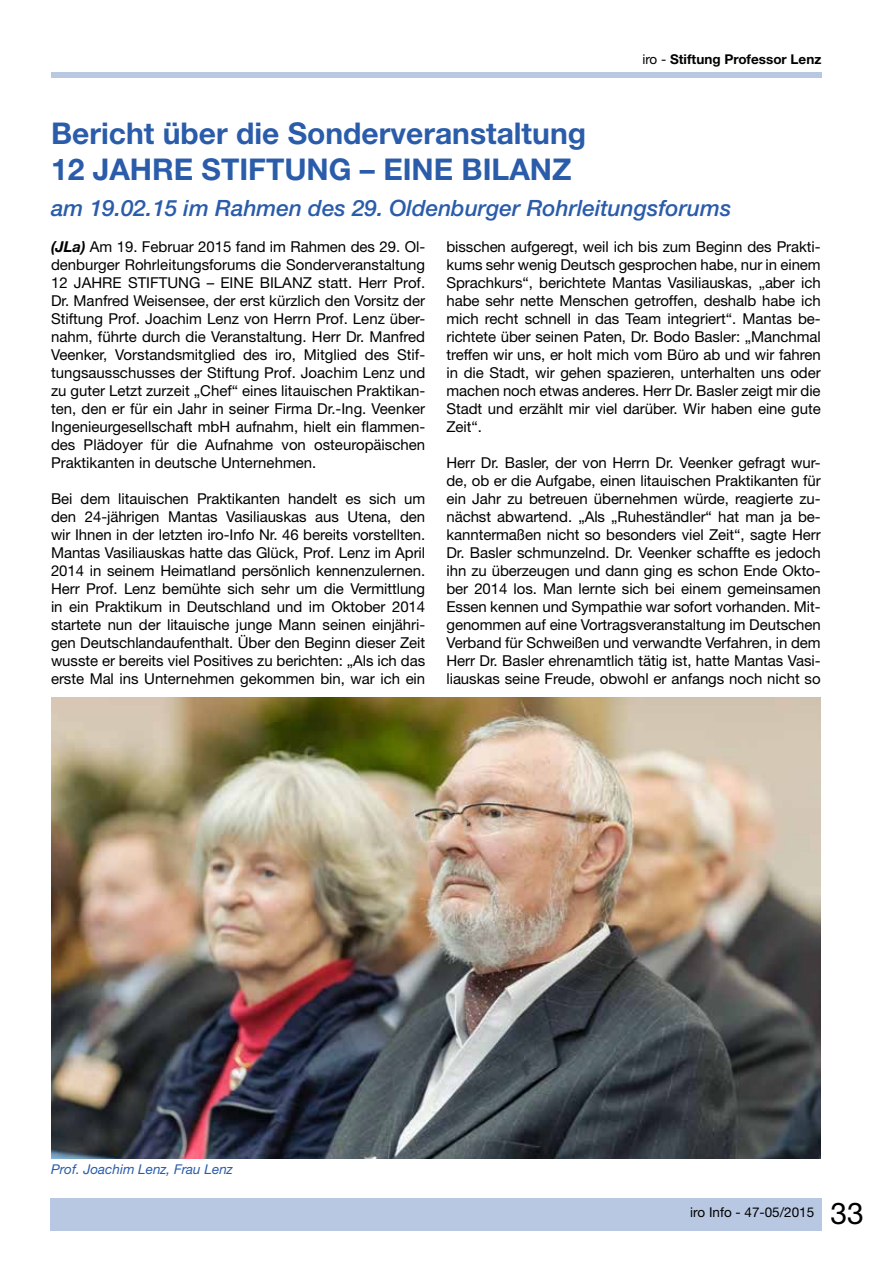
<style>
.page{position:relative;width:893px;height:1263px;background:#fff}
.page>*{position:absolute;margin:0;border:0;box-sizing:border-box;transform-origin:0 0}
.t1{font:700 30px/36px "Helvetica Neue LT Std";color:#2a5caa}
.t2{font:30px "Helvetica Neue LT Std";color:#000}
.t3{font:italic 500 22.5px "Helvetica Neue LT Std";color:#2a5caa}
.t4{font:15px/18px "Helvetica Neue LT Std";letter-spacing:-.005em;color:#000;text-align:justify}
.t5{font:700 13.5px "Helvetica Neue LT Std";color:#000}
.t6{font:italic 13.5px "Helvetica Neue LT Std";color:#2a5caa}
.t7{font:13.5px "Helvetica Neue LT Std";color:#000}
.s1{font-weight:400}
.s2{font-weight:700;font-style:italic}
</style>
<div class="page">
<div style="left:50px;top:1198px;width:771px;height:33px;background:#b9c8e2"></div>
<div style="left:51px;top:72px;width:770px;height:6px;background:#b9c8e2"></div>
<img style="left:51px;top:698px;width:770px;height:461px">
<p class="t5" style="left:642px;top:51px;width:181px"><span class="s1">iro -</span> Stiftung Professor Lenz</p>
<h1 class="t1" style="left:51px;top:115px;width:537px">Bericht über die Sonderveranstaltung<br>12 JAHRE STIFTUNG – EINE BILANZ</h1>
<h2 class="t3" style="left:51px;top:194px;width:682px">am 19.02.15 im Rahmen des 29. Oldenburger Rohrleitungsforums</h2>
<p class="t4" style="left:51px;top:237px;width:376px"><span class="s2">(JLa)</span> Am 19. Februar 2015 fand im Rahmen des 29. Ol&shy;denburger Rohrleitungsforums die Sonderveranstaltung 12 JAHRE STIFTUNG – EINE BILANZ statt. Herr Prof.<br>Dr. Manfred Weisensee, der erst kürzlich den Vorsitz der Stiftung Prof. Joachim Lenz von Herrn Prof. Lenz über&shy;nahm, führte durch die Veranstaltung. Herr Dr. Manfred Veenker, Vorstandsmitglied des iro, Mitglied des Stif&shy;tungsausschusses der Stiftung Prof. Joachim Lenz und zu guter Letzt zurzeit „Chef“ eines litauischen Praktikan&shy;ten, den er für ein Jahr in seiner Firma Dr.-Ing. Veenker Ingenieurgesellschaft mbH aufnahm, hielt ein flammen&shy;des Plädoyer für die Aufnahme von osteuropäischen Praktikanten in deutsche Unternehmen.</p>
<p class="t4" style="left:51px;top:489px;width:376px">Bei dem litauischen Praktikanten handelt es sich um den 24-jährigen Mantas Vasiliauskas aus Utena, den wir Ihnen in der letzten iro-Info Nr. 46 bereits vorstellten.<br>Mantas Vasiliauskas hatte das Glück, Prof. Lenz im April 2014 in seinem Heimatland persönlich kennenzulernen.<br>Herr Prof. Lenz bemühte sich sehr um die Vermittlung in ein Praktikum in Deutschland und im Oktober 2014 startete nun der litauische junge Mann seinen einjähri&shy;gen Deutschlandaufenthalt. Über den Beginn dieser Zeit wusste er bereits viel Positives zu berichten: „Als ich das erste Mal ins Unternehmen gekommen bin, war ich ein</p>
<p class="t4" style="left:446px;top:237px;width:376px">bisschen aufgeregt, weil ich bis zum Beginn des Prakti&shy;kums sehr wenig Deutsch gesprochen habe, nur in einem Sprachkurs“, berichtete Mantas Vasiliauskas, „aber ich habe sehr nette Menschen getroffen, deshalb habe ich mich recht schnell in das Team integriert“. Mantas be&shy;richtete über seinen Paten, Dr. Bodo Basler: „Manchmal treffen wir uns, er holt mich vom Büro ab und wir fahren in die Stadt, wir gehen spazieren, unterhalten uns oder machen noch etwas anderes. Herr Dr. Basler zeigt mir die Stadt und erzählt mir viel darüber. Wir haben eine gute Zeit“.</p>
<p class="t4" style="left:446px;top:453px;width:376px">Herr Dr. Basler, der von Herrn Dr. Veenker gefragt wur&shy;de, ob er die Aufgabe, einen litauischen Praktikanten für ein Jahr zu betreuen übernehmen würde, reagierte zu&shy;nächst abwartend. „Als „Ruheständler“ hat man ja be&shy;kanntermaßen nicht so besonders viel Zeit“, sagte Herr Dr. Basler schmunzelnd. Dr. Veenker schaffte es jedoch ihn zu überzeugen und dann ging es schon Ende Okto&shy;ber 2014 los. Man lernte sich bei einem gemeinsamen Essen kennen und Sympathie war sofort vorhanden. Mit&shy;genommen auf eine Vortragsveranstaltung im Deutschen Verband für Schweißen und verwandte Verfahren, in dem Herr Dr. Basler ehrenamtlich tätig ist, hatte Mantas Vasi&shy;liauskas seine Freude, obwohl er anfangs noch nicht so</p>
<p class="t6" style="left:51px;top:1161px;width:183px">Prof. Joachim Lenz, Frau Lenz</p>
<p class="t7" style="left:690px;top:1204px;width:126px">iro Info - 47-05/2015</p>
<h1 class="t2" style="left:830px;top:1195px;width:35px">33</h1>
</div>
